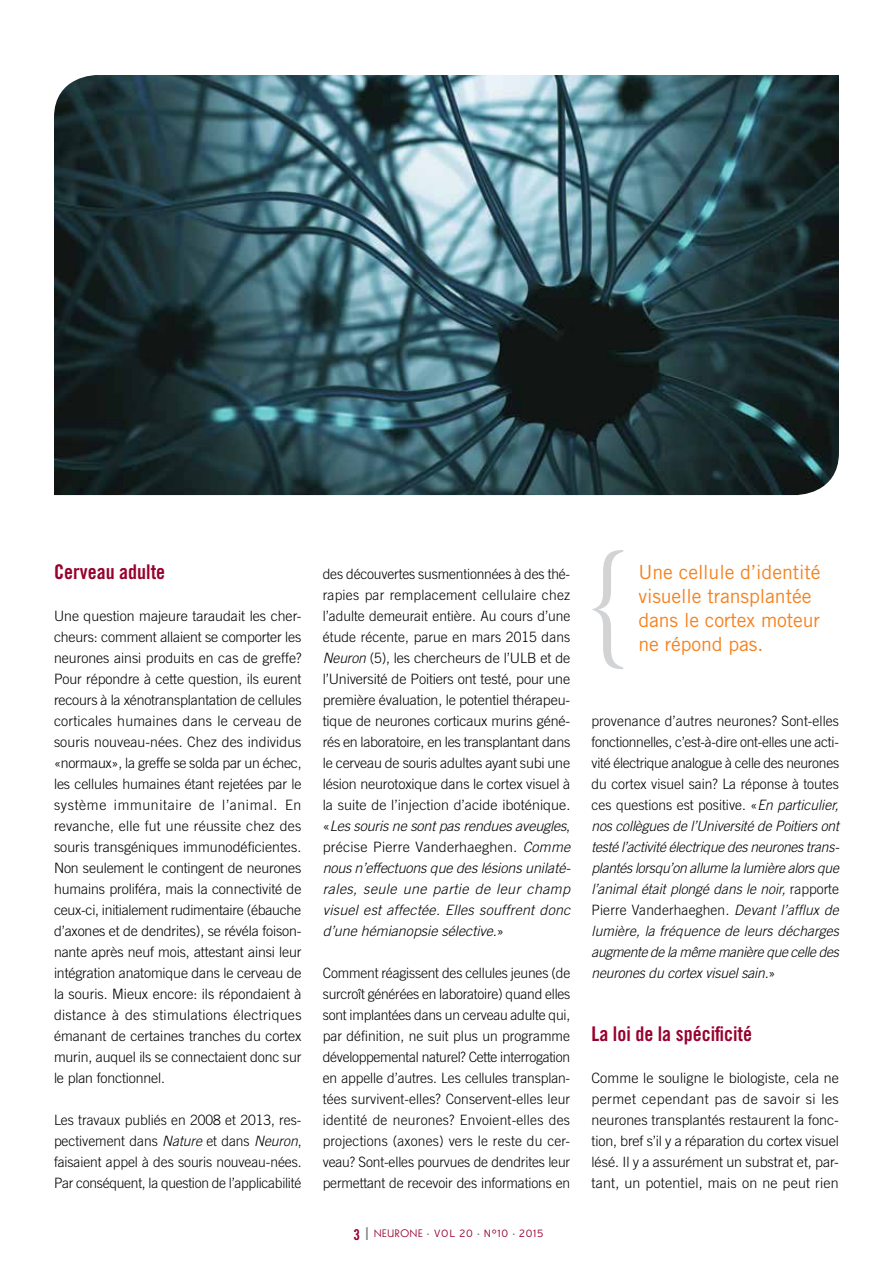
<style>
.page{position:relative;width:893px;height:1263px;background:#fff}
.page>*{position:absolute;margin:0;border:0;box-sizing:border-box;transform-origin:0 0}
.t1{font:20.25px "Trade Gothic Bold Cond Twenty";color:#98002e}
.t2{font:19.5px/24px "Trade Gothic";letter-spacing:-.005em;color:#f58220}
.t3{font:300 14.25px/21px "Trade Gothic";letter-spacing:-.01em;color:#000;text-align:justify}
.t4{font:italic 300 14.25px/21px "Trade Gothic";letter-spacing:-.01em;color:#000;text-align:justify}
.t5{font:300 10.5px "Interstate";letter-spacing:.07em;color:#98002e}
.s1{font-style:italic}
.s2{font-family:"Trade Gothic Bold Cond Twenty";font-weight:400;font-size:15px}
.s3{font-size:18px;color:#77787b}
.s4{font-family:"Kabel";font-weight:400}
.s5{font-size:7.5px;color:#77787b}
.s6{font-style:normal}
</style>
<div class="page">
<img style="left:54px;top:75px;width:785px;height:420px">
<svg style="left:592px;top:550px;width:31px;height:119px"></svg>
<h1 class="t1" style="left:54px;top:559px;width:113px">Cerveau adulte</h1>
<p class="t3" style="left:54px;top:605px;width:249px">Une question majeure taraudait les cher&shy;cheurs: comment allaient se comporter les neurones ainsi produits en cas de greffe?<br>Pour répondre à cette question, ils eurent recours à la xénotransplantation de cellules corticales humaines dans le cerveau de souris nouveau-nées. Chez des individus «normaux», la greffe se solda par un échec, les cellules humaines étant rejetées par le système immunitaire de l’animal. En revanche, elle fut une réussite chez des souris transgéniques immunodéficientes.<br>Non seulement le contingent de neurones humains proliféra, mais la connectivité de ceux-ci, initialement rudimentaire (ébauche d’axones et de dendrites), se révéla foison&shy;nante après neuf mois, attestant ainsi leur intégration anatomique dans le cerveau de la souris. Mieux encore: ils répondaient à distance à des stimulations électriques émanant de certaines tranches du cortex murin, auquel ils se connectaient donc sur le plan fonctionnel.</p>
<p class="t3" style="left:54px;top:1109px;width:249px">Les travaux publiés en 2008 et 2013, res&shy;pectivement dans <span class="s1">Nature</span> et dans <span class="s1">Neuron</span>, faisaient appel à des souris nouveau-nées.<br>Par conséquent, la question de l’applicabilité</p>
<p class="t3" style="left:323px;top:563px;width:249px">des découvertes susmentionnées à des thé&shy;rapies par remplacement cellulaire chez l’adulte demeurait entière. Au cours d’une étude récente, parue en mars 2015 dans <span class="s1">Neuron</span> (5), les chercheurs de l’ULB et de l’Université de Poitiers ont testé, pour une première évaluation, le potentiel thérapeu&shy;tique de neurones corticaux murins géné&shy;rés en laboratoire, en les transplantant dans le cerveau de souris adultes ayant subi une lésion neurotoxique dans le cortex visuel à la suite de l’injection d’acide iboténique. «<span class="s1">Les souris ne sont pas rendues aveugles</span>, précise Pierre Vanderhaeghen<span class="s1">. Comme nous n’effectuons que des lésions unilaté&shy;rales, seule une partie de leur champ visuel est affectée. Elles souffrent donc d’une hémianopsie sélective.</span>»</p>
<p class="t3" style="left:323px;top:962px;width:249px">Comment réagissent des cellules jeunes (de surcroît générées en laboratoire) quand elles sont implantées dans un cerveau adulte qui, par définition, ne suit plus un programme développemental naturel? Cette interrogation en appelle d’autres. Les cellules transplan&shy;tées survivent-elles? Conservent-elles leur identité de neurones? Envoient-elles des projections (axones) vers le reste du cer&shy;veau? Sont-elles pourvues de dendrites leur permettant de recevoir des informations en</p>
<p class="t5" style="left:354px;top:1227px;width:192px"><span class="s2">3</span> <span class="s3">l</span> <span class="s4">NEURONE</span> <span class="s5">•</span> VOL 20 <span class="s5">•</span> N°10 <span class="s5">•</span> 2015</p>
<h2 class="t2" style="left:638px;top:560px;width:184px">Une cellule d’identité visuelle transplantée dans le cortex moteur ne répond pas.</h2>
<p class="t4" style="left:591px;top:710px;width:249px"><span class="s6">provenance d’autres neurones? Sont-elles fonctionnelles, c’est-à-dire ont-elles une acti&shy;vité électrique analogue à celle des neurones du cortex visuel sain? La réponse à toutes ces questions est positive. «</span>En particulier, nos collègues de l’Université de Poitiers ont testé l’activité électrique des neurones trans&shy;plantés lorsqu’on allume la lumière alors que l’animal était plongé dans le noir, <span class="s6">rapporte Pierre Vanderhaeghen</span>. Devant l’afflux de lumière, la fréquence de leurs décharges augmente de la même manière que celle des neurones du cortex visuel sain.<span class="s6">»</span></p>
<h1 class="t1" style="left:591px;top:1021px;width:162px">La loi de la spécificité</h1>
<p class="t3" style="left:591px;top:1067px;width:249px">Comme le souligne le biologiste, cela ne permet cependant pas de savoir si les neurones transplantés restaurent la fonc&shy;tion, bref s’il y a réparation du cortex visuel lésé. Il y a assurément un substrat et, par&shy;tant, un potentiel, mais on ne peut rien</p>
</div>
